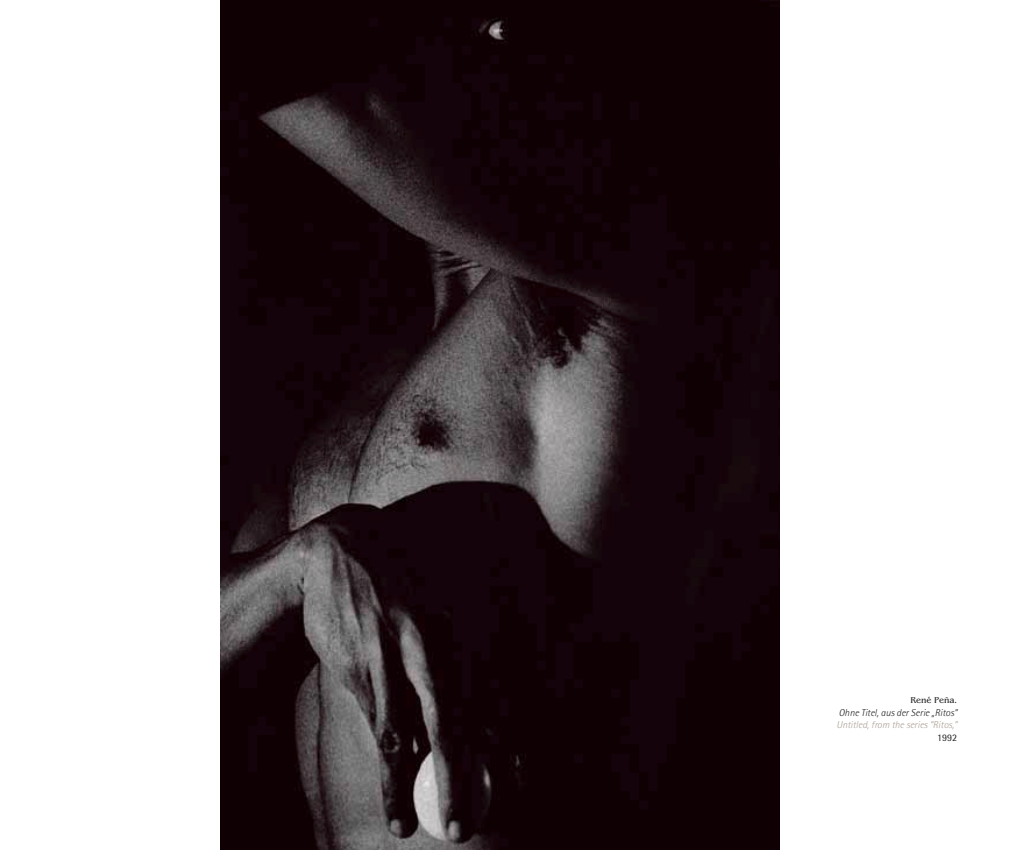
<style>
.page{position:relative;width:1028px;height:850px;background:#fff}
.page>*{position:absolute;margin:0;border:0;box-sizing:border-box;transform-origin:0 0}
.t1{font:italic 300 10px "Rotis Semi Sans";color:#aba095}
.t2{font:italic 300 10px "Rotis Semi Sans";color:#231f20}
.t3{font:10px "Rotis Semi Sans";color:#231f20}
.t4{font:8.75px "Benguiat";color:#231f20}
</style>
<div class="page">
<img style="left:221px;top:0;width:559px;height:849px">
<p class="t4" style="left:910px;top:697px;width:48px">René Peña.</p>
<p class="t2" style="left:839px;top:709px;width:120px">Ohne Titel, aus der Serie „Ritos”</p>
<p class="t1" style="left:836px;top:721px;width:122px">Untitled, from the series “Ritos,”</p>
<p class="t3" style="left:937px;top:734px;width:22px">1992</p>
</div>
